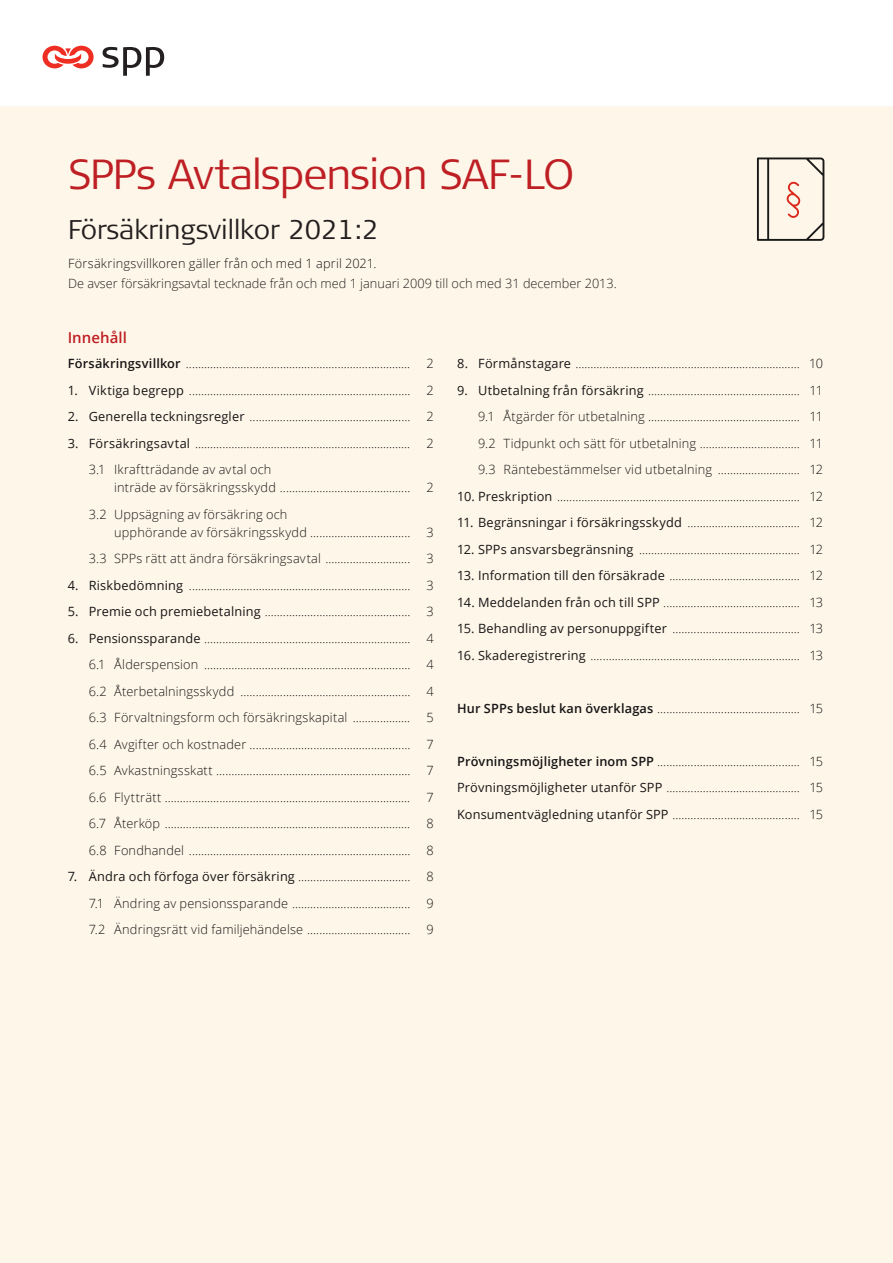
<style>
.page{position:relative;width:893px;height:1263px;background:#fff}
.page>*{position:absolute;margin:0;border:0;box-sizing:border-box;transform-origin:0 0}
._2021_Titel_1_28_34{font:300 42px "Signa Pro";letter-spacing:-.025em;color:#be1f24}
._2021_Titel_2_18_22{font:300 27px "Signa Pro";color:#231f20}
._2021_Mellanrubrik_1{font:600 15px "Open Sans";letter-spacing:.005em;color:#be1f24}
._2021_Brödtext_1_8_5{font:300 12.75px/18px "Open Sans";letter-spacing:.015em;color:#161516}
._2021_Brödtext_1_8_5-2{font:300 12.75px/19.5px "Open Sans";color:#231f20}
.s1{color:#161516}
.s2{font-weight:600}
.s3{font-weight:400}
</style>
<div class="page">
<div style="left:0;top:106px;width:893px;height:1157px;background:#fef6e8"></div>
<svg style="left:42px;top:45px;width:52px;height:24px"></svg>
<svg style="left:103px;top:47px;width:61px;height:29px"></svg>
<svg style="left:757px;top:157px;width:67px;height:84px"></svg>
<p class="_2021_Titel_1_28_34" style="left:68px;top:149px;width:508px">SPPs Avtalspension SAF-LO</p>
<p class="_2021_Titel_2_18_22" style="left:68px;top:213px;width:312px">Försäkringsvillkor 2021:2</p>
<p class="_2021_Brödtext_1_8_5-2" style="left:68px;top:253px;width:550px"><span class="s1">Försäkringsvillkoren gäller från och med 1 april 2021.<br></span>De avser försäkringsavtal tecknade från och med 1 januari 2009 till och med 31 december 2013.</p>
<p class="_2021_Mellanrubrik_1" style="left:68px;top:327px;width:61px">Innehåll</p>
<p class="_2021_Brödtext_1_8_5" style="left:68px;top:354px;width:344px"><span class="s2">Försäkringsvillkor</span> ..........................................................................</p>
<p class="_2021_Brödtext_1_8_5" style="left:426px;top:354px;width:9px">2</p>
<p class="_2021_Brödtext_1_8_5" style="left:68px;top:381px;width:368px"><span class="s3">1. Viktiga begrepp</span> ......................................................................... 2</p>
<p class="_2021_Brödtext_1_8_5" style="left:68px;top:407px;width:344px"><span class="s3">2. Generella teckningsregler</span> .....................................................</p>
<p class="_2021_Brödtext_1_8_5" style="left:426px;top:407px;width:9px">2</p>
<p class="_2021_Brödtext_1_8_5" style="left:68px;top:434px;width:344px"><span class="s3">3. Försäkringsavtal</span> .......................................................................</p>
<p class="_2021_Brödtext_1_8_5" style="left:426px;top:434px;width:9px">2</p>
<p class="_2021_Brödtext_1_8_5" style="left:114px;top:460px;width:298px;text-indent:-26px">3.1 Ikraftträdande av avtal och<br>inträde av försäkringsskydd ...........................................</p>
<p class="_2021_Brödtext_1_8_5" style="left:426px;top:478px;width:9px">2</p>
<p class="_2021_Brödtext_1_8_5" style="left:114px;top:505px;width:298px;text-indent:-26px">3.2 Uppsägning av försäkring och<br>upphörande av försäkringsskydd .................................</p>
<p class="_2021_Brödtext_1_8_5" style="left:426px;top:523px;width:9px">3</p>
<p class="_2021_Brödtext_1_8_5" style="left:89px;top:549px;width:323px">3.3 SPPs rätt att ändra försäkringsavtal ............................</p>
<p class="_2021_Brödtext_1_8_5" style="left:426px;top:549px;width:9px">3</p>
<p class="_2021_Brödtext_1_8_5" style="left:68px;top:576px;width:368px"><span class="s3">4. Riskbedömning</span> ......................................................................... 3</p>
<p class="_2021_Brödtext_1_8_5" style="left:68px;top:602px;width:344px"><span class="s3">5. Premie och premiebetalning</span> ................................................</p>
<p class="_2021_Brödtext_1_8_5" style="left:426px;top:602px;width:9px">3</p>
<p class="_2021_Brödtext_1_8_5" style="left:68px;top:629px;width:344px"><span class="s3">6. Pensionssparande</span> ....................................................................</p>
<p class="_2021_Brödtext_1_8_5" style="left:426px;top:629px;width:9px">4</p>
<p class="_2021_Brödtext_1_8_5" style="left:89px;top:655px;width:323px">6.1 Ålderspension ....................................................................</p>
<p class="_2021_Brödtext_1_8_5" style="left:426px;top:655px;width:9px">4</p>
<p class="_2021_Brödtext_1_8_5" style="left:89px;top:682px;width:323px">6.2 Återbetalningsskydd ........................................................</p>
<p class="_2021_Brödtext_1_8_5" style="left:426px;top:682px;width:9px">4</p>
<p class="_2021_Brödtext_1_8_5" style="left:89px;top:708px;width:323px">6.3 Förvaltningsform och försäkringskapital ...................</p>
<p class="_2021_Brödtext_1_8_5" style="left:426px;top:708px;width:9px">5</p>
<p class="_2021_Brödtext_1_8_5" style="left:89px;top:735px;width:323px">6.4 Avgifter och kostnader .....................................................</p>
<p class="_2021_Brödtext_1_8_5" style="left:426px;top:735px;width:9px">7</p>
<p class="_2021_Brödtext_1_8_5" style="left:89px;top:761px;width:323px">6.5 Avkastningsskatt ................................................................</p>
<p class="_2021_Brödtext_1_8_5" style="left:426px;top:761px;width:9px">7</p>
<p class="_2021_Brödtext_1_8_5" style="left:89px;top:788px;width:323px">6.6 Flytträtt .................................................................................</p>
<p class="_2021_Brödtext_1_8_5" style="left:426px;top:788px;width:9px">7</p>
<p class="_2021_Brödtext_1_8_5" style="left:89px;top:814px;width:323px">6.7 Återköp .................................................................................</p>
<p class="_2021_Brödtext_1_8_5" style="left:426px;top:814px;width:9px">8</p>
<p class="_2021_Brödtext_1_8_5" style="left:89px;top:841px;width:347px">6.8 Fondhandel ......................................................................... 8</p>
<p class="_2021_Brödtext_1_8_5" style="left:68px;top:867px;width:344px"><span class="s3">7. Ändra och förfoga över försäkring</span> .....................................</p>
<p class="_2021_Brödtext_1_8_5" style="left:426px;top:867px;width:9px">8</p>
<p class="_2021_Brödtext_1_8_5" style="left:89px;top:894px;width:323px">7.1 Ändring av pensionssparande .......................................</p>
<p class="_2021_Brödtext_1_8_5" style="left:426px;top:894px;width:9px">9</p>
<p class="_2021_Brödtext_1_8_5" style="left:89px;top:920px;width:323px">7.2 Ändringsrätt vid familjehändelse ..................................</p>
<p class="_2021_Brödtext_1_8_5" style="left:426px;top:920px;width:9px">9</p>
<p class="_2021_Brödtext_1_8_5" style="left:457px;top:354px;width:368px"><span class="s3">8. Förmånstagare</span> .......................................................................... 10</p>
<p class="_2021_Brödtext_1_8_5" style="left:457px;top:381px;width:367px"><span class="s3">9. Utbetalning från försäkring</span> .................................................. 11</p>
<p class="_2021_Brödtext_1_8_5" style="left:478px;top:407px;width:346px">9.1 Åtgärder för utbetalning .................................................. 11</p>
<p class="_2021_Brödtext_1_8_5" style="left:478px;top:434px;width:346px">9.2 Tidpunkt och sätt för utbetalning ................................. 11</p>
<p class="_2021_Brödtext_1_8_5" style="left:478px;top:460px;width:347px">9.3 Räntebestämmelser vid utbetalning ........................... 12</p>
<p class="_2021_Brödtext_1_8_5" style="left:457px;top:487px;width:368px"><span class="s3">10. Preskription</span> ................................................................................ 12</p>
<p class="_2021_Brödtext_1_8_5" style="left:457px;top:513px;width:368px"><span class="s3">11. Begränsningar i försäkringsskydd</span> ..................................... 12</p>
<p class="_2021_Brödtext_1_8_5" style="left:457px;top:540px;width:368px"><span class="s3">12. SPPs ansvarsbegränsning</span> ..................................................... 12</p>
<p class="_2021_Brödtext_1_8_5" style="left:457px;top:566px;width:368px"><span class="s3">13. Information till den försäkrade</span> ........................................... 12</p>
<p class="_2021_Brödtext_1_8_5" style="left:457px;top:593px;width:368px"><span class="s3">14. Meddelanden från och till SPP</span> ............................................. 13</p>
<p class="_2021_Brödtext_1_8_5" style="left:457px;top:619px;width:368px"><span class="s3">15. Behandling av personuppgifter</span> .......................................... 13</p>
<p class="_2021_Brödtext_1_8_5" style="left:457px;top:646px;width:368px"><span class="s3">16. Skaderegistrering</span> ..................................................................... 13</p>
<p class="_2021_Brödtext_1_8_5" style="left:457px;top:699px;width:368px"><span class="s2">Hur SPPs beslut kan överklagas</span> ............................................... 15</p>
<p class="_2021_Brödtext_1_8_5" style="left:457px;top:752px;width:368px"><span class="s2">Prövningsmöjligheter inom SPP</span> ............................................... 15</p>
<p class="_2021_Brödtext_1_8_5" style="left:457px;top:778px;width:368px"><span class="s3">Prövningsmöjligheter utanför SPP</span> ............................................ 15</p>
<p class="_2021_Brödtext_1_8_5" style="left:457px;top:805px;width:368px"><span class="s3">Konsumentvägledning utanför SPP</span> .......................................... 15</p>
</div>
